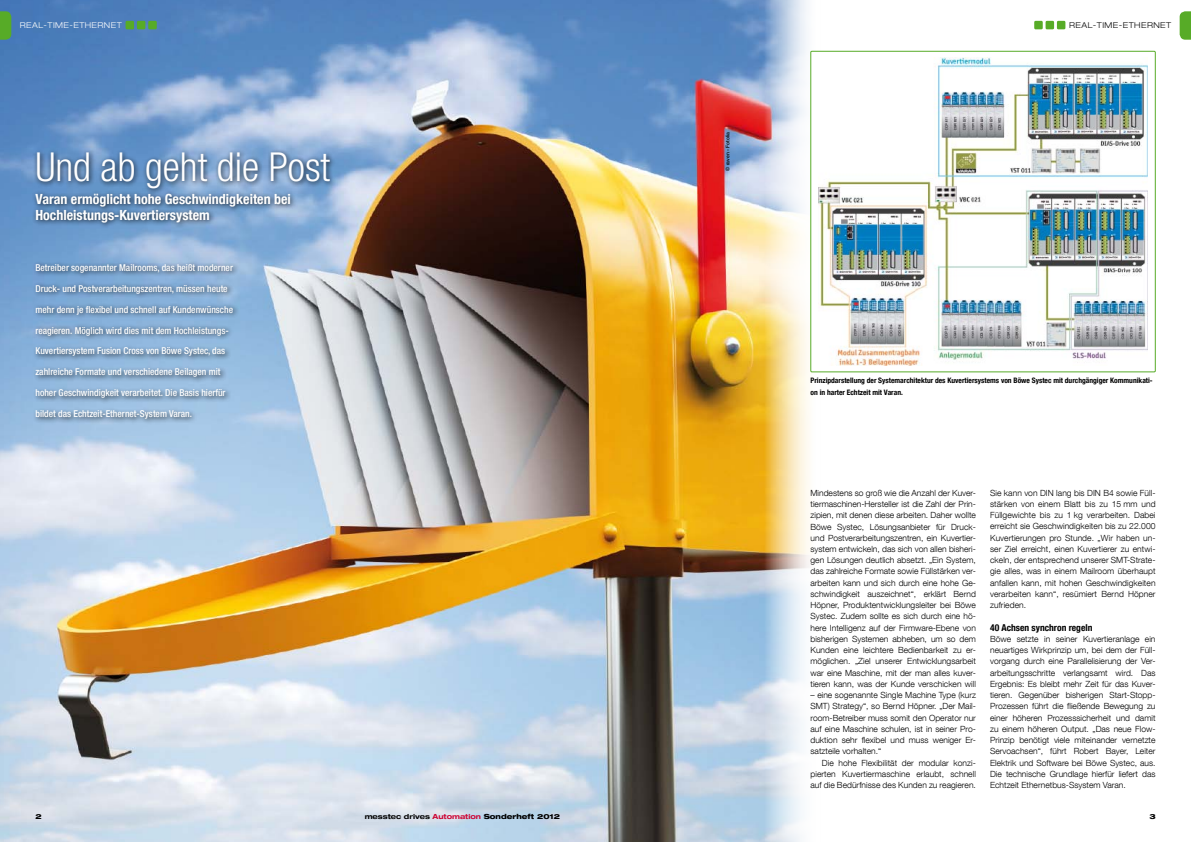
<style>
.page{position:relative;width:1191px;height:842px;background:#fff}
.page>*{position:absolute;margin:0;border:0;box-sizing:border-box;transform-origin:0 0}
.t1{font:300 condensed 40px "Helvetica Neue LT Com";color:#fff}
.t2{font:700 condensed 14px/16px "Helvetica Neue LT Com";color:#fff}
.t3{font:500 condensed 9.5px/20.9px "Helvetica Neue LT Com";color:#fff}
.t4{font:700 condensed 9.5px "Helvetica Neue LT Com";color:#000}
.t5{font:300 8.5px/11.2px "Helvetica Neue LT Com";color:#000;text-align:justify}
.t6{font:300 expanded 8px "Helvetica Neue LT Com";letter-spacing:.055em;color:#000}
.t7{font:300 expanded 8px "Helvetica Neue LT Com";letter-spacing:.055em;color:#fff}
.t8{font:700 condensed 7.5px/11.2px "Helvetica Neue LT Com";color:#000}
.t9{font:800 expanded 7px "Helvetica Neue LT Com";color:#000}
.t10{font:500 5px "Helvetica Neue LT Com";color:#000}
.s1{font-weight:700}
.s2{font-weight:700;color:#cd0332}
</style>
<div class="page">
<img style="left:0;top:0;width:820px;height:842px">
<div style="left:32px;top:148px;width:304px;height:80px;background:#000;opacity:.8"></div>
<div style="left:32px;top:261px;width:207px;height:164px;background:#000;opacity:.8"></div>
<div style="left:810px;top:51px;width:345px;height:321px;background:#fff"></div>
<img style="left:819px;top:58px;width:328px;height:308px">
<div style="left:810px;top:51px;width:345px;height:321px;border:1px solid #57ab27"></div>
<div style="left:1034px;top:21px;width:8px;height:8px;background:#57ab27"></div>
<div style="left:1045px;top:21px;width:9px;height:8px;background:#57ab27"></div>
<div style="left:1057px;top:21px;width:8px;height:8px;background:#57ab27"></div>
<svg style="left:0;top:11px;width:11px;height:29px"></svg>
<svg style="left:1179px;top:11px;width:12px;height:29px"></svg>
<div style="left:126px;top:21px;width:8px;height:8px;background:#57ab27"></div>
<div style="left:137px;top:21px;width:8px;height:8px;background:#57ab27"></div>
<div style="left:148px;top:21px;width:9px;height:8px;background:#57ab27"></div>
<p class="t7" style="left:20px;top:21px;width:103px">REAL-TIME-ETHERNET</p>
<h1 class="t1" style="left:35px;top:144px;width:296px">Und ab geht die Post</h1>
<h2 class="t2" style="left:35px;top:191px;width:257px">Varan ermöglicht hohe Geschwindigkeiten bei<br>Hochleistungs-Kuvertiersystem</h2>
<p class="t3" style="left:35px;top:257px;width:199px">Betreiber sogenannter Mailrooms, das heißt moderner Druck- und Postverarbeitungszentren, müssen heute mehr denn je flexibel und schnell auf Kundenwünsche reagieren. Möglich wird dies mit dem Hochleistungs-Kuvertiersystem Fusion Cross von Böwe Systec, das zahlreiche Formate und verschiedene Beilagen mit hoher Geschwindigkeit verarbeitet. Die Basis hierfür bildet das Echtzeit-Ethernet-System Varan.</p>
<p class="t9" style="left:35px;top:812px;width:8px">2</p>
<p class="t9" style="left:365px;top:812px;width:197px"><span class="s1">messtec drives</span> <span class="s2">Automation</span> Sonderheft 2012</p>
<p class="t10" style="left:724px;top:171px;width:40px;rotate:-90deg">© raven - Fotolia</p>
<p class="t6" style="left:1069px;top:21px;width:103px">REAL-TIME-ETHERNET</p>
<p class="t8" style="left:810px;top:375px;width:344px">Prinzipdarstellung der Systemarchitektur des Kuvertiersystems von Böwe Systec mit durchgängiger Kommunikati&shy;on in harter Echtzeit mit Varan.</p>
<p class="t5" style="left:810px;top:487px;width:167px">Mindestens so groß wie die Anzahl der Kuver&shy;tiermaschinen-Hersteller ist die Zahl der Prin&shy;zipien, mit denen diese arbeiten. Daher wollte Böwe Systec, Lösungsanbieter für Druck&shy;und Postverarbeitungszentren, ein Kuvertier&shy;system entwickeln, das sich von allen bisheri&shy;gen Lösungen deutlich absetzt. „Ein System, das zahlreiche Formate sowie Füllstärken ver&shy;arbeiten kann und sich durch eine hohe Ge&shy;schwindigkeit auszeichnet“, erklärt Bernd Höpner, Produktentwicklungsleiter bei Böwe Systec. Zudem sollte es sich durch eine hö&shy;here Intelligenz auf der Firmware-Ebene von bisherigen Systemen abheben, um so dem Kunden eine leichtere Bedienbarkeit zu er&shy;möglichen. „Ziel unserer Entwicklungsarbeit war eine Maschine, mit der man alles kuver&shy;tieren kann, was der Kunde verschicken will</p>
<p class="t5" style="left:810px;top:689px;width:167px">– eine sogenannte Single Machine Type (kurz SMT) Strategy“, so Bernd Höpner. „Der Mail&shy;room-Betreiber muss somit den Operator nur auf eine Maschine schulen, ist in seiner Pro&shy;duktion sehr flexibel und muss weniger Er&shy;satzteile vorhalten.“</p>
<p class="t5" style="left:810px;top:757px;width:167px;text-indent:11px">Die hohe Flexibilität der modular konzi&shy;pierten Kuvertiermaschine erlaubt, schnell auf die Bedürfnisse des Kunden zu reagieren.</p>
<p class="t5" style="left:990px;top:487px;width:167px">Sie kann von DIN lang bis DIN B4 sowie Füll&shy;stärken von einem Blatt bis zu 15 mm und Füllgewichte bis zu 1 kg verarbeiten. Dabei erreicht sie Geschwindigkeiten bis zu 22.000<br>Kuvertierungen pro Stunde. „Wir haben un&shy;ser Ziel erreicht, einen Kuvertierer zu entwi&shy;ckeln, der entsprechend unserer SMT-Strate&shy;gie alles, was in einem Mailroom überhaupt anfallen kann, mit hohen Geschwindigkeiten verarbeiten kann“, resümiert Bernd Höpner zufrieden.</p>
<p class="t4" style="left:990px;top:622px;width:104px">40 Achsen synchron regeln</p>
<p class="t5" style="left:990px;top:633px;width:167px">Böwe setzte in seiner Kuvertieranlage ein neuartiges Wirkprinzip um, bei dem der Füll&shy;vorgang durch eine Parallelisierung der Ver&shy;arbeitungsschritte verlangsamt wird. Das Ergebnis: Es bleibt mehr Zeit für das Kuver&shy;tieren. Gegenüber bisherigen Start-Stopp-Prozessen führt die fließende Bewegung zu einer höheren Prozesssicherheit und damit zu einem höheren Output. „Das neue Flow-Prinzip benötigt viele miteinander vernetzte Servoachsen“, führt Robert Bayer, Leiter Elektrik und Software bei Böwe Systec, aus.<br>Die technische Grundlage hierfür liefert das Echtzeit Ethernetbus-Ssystem Varan.</p>
<p class="t9" style="left:1149px;top:812px;width:8px">3</p>
</div>
